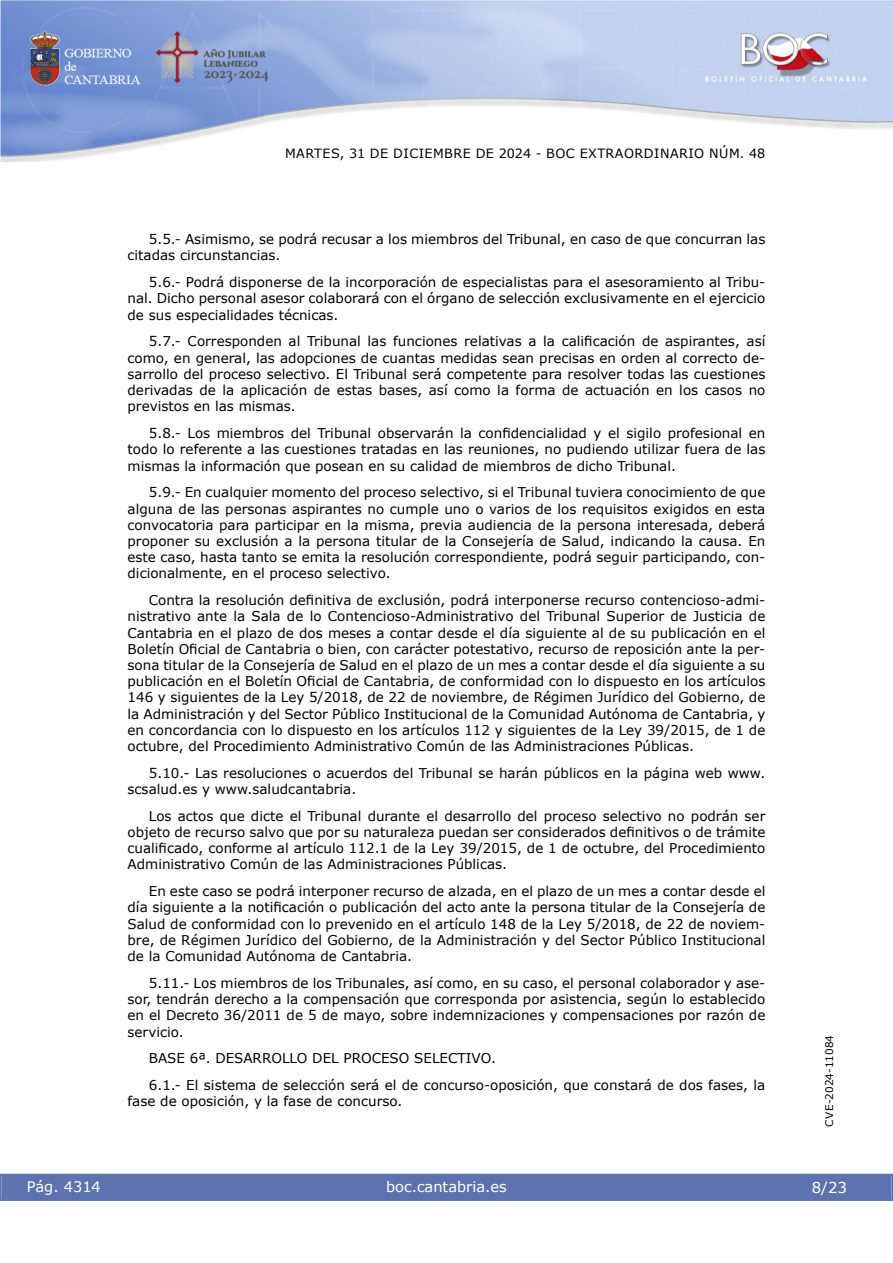
<style>
.page{position:relative;width:893px;height:1263px;background:#fff}
.page>*{position:absolute;margin:0;border:0;box-sizing:border-box;transform-origin:0 0}
.t1{font:15px "Verdana 2";color:#fff}
.t2{font:14.55px "Verdana 2";color:#fff}
.inicio_de_parrafo{font:13.5px/16.2px "Verdana";color:#000;text-align:justify}
.t3{font:12.75px "Verdana 2";letter-spacing:.035em;color:#000}
.t4{font:10.5px "Verdana 2";color:#000}
</style>
<div class="page">
<img style="left:0;top:0;width:893px;height:161px">
<div style="left:1px;top:1174px;width:890px;height:27px;background:#5e73ae"></div>
<p class="t3" style="left:285px;top:144px;width:482px">MARTES, 31 DE DICIEMBRE DE 2024 - BOC EXTRAORDINARIO NÚM. 48</p>
<p class="inicio_de_parrafo" style="left:128px;top:231px;width:639px;text-indent:21px">5.5.- Asimismo, se podrá recusar a los miembros del Tribunal, en caso de que concurran las citadas circunstancias.</p>
<p class="inicio_de_parrafo" style="left:128px;top:274px;width:639px;text-indent:21px">5.6.- Podrá disponerse de la incorporación de especialistas para el asesoramiento al Tribu&shy;nal. Dicho personal asesor colaborará con el órgano de selección exclusivamente en el ejercicio de sus especialidades técnicas.</p>
<p class="inicio_de_parrafo" style="left:128px;top:333px;width:639px;text-indent:21px">5.7.- Corresponden al Tribunal las funciones relativas a la calificación de aspirantes, así como, en general, las adopciones de cuantas medidas sean precisas en orden al correcto de&shy;sarrollo del proceso selectivo. El Tribunal será competente para resolver todas las cuestiones derivadas de la aplicación de estas bases, así como la forma de actuación en los casos no previstos en las mismas.</p>
<p class="inicio_de_parrafo" style="left:128px;top:425px;width:639px;text-indent:21px">5.8.- Los miembros del Tribunal observarán la confidencialidad y el sigilo profesional en todo lo referente a las cuestiones tratadas en las reuniones, no pudiendo utilizar fuera de las mismas la información que posean en su calidad de miembros de dicho Tribunal.</p>
<p class="inicio_de_parrafo" style="left:128px;top:484px;width:639px;text-indent:21px">5.9.- En cualquier momento del proceso selectivo, si el Tribunal tuviera conocimiento de que alguna de las personas aspirantes no cumple uno o varios de los requisitos exigidos en esta convocatoria para participar en la misma, previa audiencia de la persona interesada, deberá proponer su exclusión a la persona titular de la Consejería de Salud, indicando la causa. En este caso, hasta tanto se emita la resolución correspondiente, podrá seguir participando, con&shy;dicionalmente, en el proceso selectivo.</p>
<p class="inicio_de_parrafo" style="left:128px;top:592px;width:639px;text-indent:21px">Contra la resolución definitiva de exclusión, podrá interponerse recurso contencioso-admi&shy;nistrativo ante la Sala de lo Contencioso-Administrativo del Tribunal Superior de Justicia de Cantabria en el plazo de dos meses a contar desde el día siguiente al de su publicación en el Boletín Oficial de Cantabria o bien, con carácter potestativo, recurso de reposición ante la per&shy;sona titular de la Consejería de Salud en el plazo de un mes a contar desde el día siguiente a su publicación en el Boletín Oficial de Cantabria, de conformidad con lo dispuesto en los artículos 146 y siguientes de la Ley 5/2018, de 22 de noviembre, de Régimen Jurídico del Gobierno, de la Administración y del Sector Público Institucional de la Comunidad Autónoma de Cantabria, y en concordancia con lo dispuesto en los artículos 112 y siguientes de la Ley 39/2015, de 1 de octubre, del Procedimiento Administrativo Común de las Administraciones Públicas.</p>
<p class="inicio_de_parrafo" style="left:128px;top:765px;width:639px;text-indent:21px">5.10.- Las resoluciones o acuerdos del Tribunal se harán públicos en la página web www. scsalud.es y www.saludcantabria.</p>
<p class="inicio_de_parrafo" style="left:128px;top:808px;width:639px;text-indent:21px">Los actos que dicte el Tribunal durante el desarrollo del proceso selectivo no podrán ser objeto de recurso salvo que por su naturaleza puedan ser considerados definitivos o de trámite cualificado, conforme al artículo 112.1 de la Ley 39/2015, de 1 de octubre, del Procedimiento Administrativo Común de las Administraciones Públicas.</p>
<p class="inicio_de_parrafo" style="left:128px;top:883px;width:639px;text-indent:21px">En este caso se podrá interponer recurso de alzada, en el plazo de un mes a contar desde el día siguiente a la notificación o publicación del acto ante la persona titular de la Consejería de Salud de conformidad con lo prevenido en el artículo 148 de la Ley 5/2018, de 22 de noviem&shy;bre, de Régimen Jurídico del Gobierno, de la Administración y del Sector Público Institucional de la Comunidad Autónoma de Cantabria.</p>
<p class="inicio_de_parrafo" style="left:128px;top:975px;width:639px;text-indent:21px">5.11.- Los miembros de los Tribunales, así como, en su caso, el personal colaborador y ase&shy;sor, tendrán derecho a la compensación que corresponda por asistencia, según lo establecido en el Decreto 36/2011 de 5 de mayo, sobre indemnizaciones y compensaciones por razón de servicio.</p>
<p class="inicio_de_parrafo" style="left:149px;top:1050px;width:349px">BASE 6ª. DESARROLLO DEL PROCESO SELECTIVO.</p>
<p class="inicio_de_parrafo" style="left:128px;top:1077px;width:639px;text-indent:21px">6.1.- El sistema de selección será el de concurso-oposición, que constará de dos fases, la fase de oposición, y la fase de concurso.</p>
<p class="t2" style="left:27px;top:1177px;width:76px">Pág. 4314</p>
<p class="t2" style="left:386px;top:1177px;width:122px">boc.cantabria.es</p>
<p class="t4" style="left:822px;top:1126px;width:93px;rotate:-90deg">CVE-2024-11084</p>
<p class="t1" style="left:812px;top:1177px;width:37px">8/23</p>
</div>
